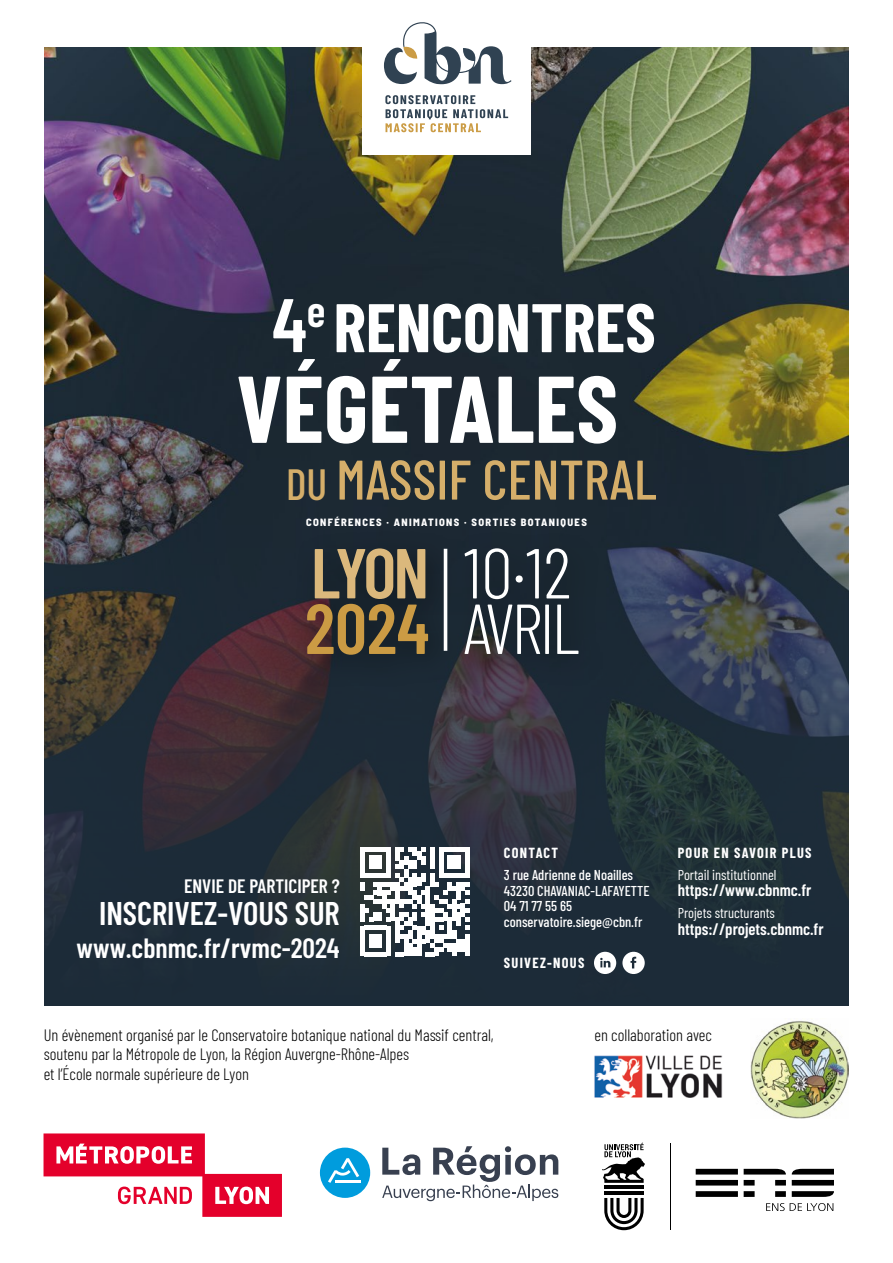
<style>
.page{position:relative;width:893px;height:1263px;background:#fff}
.page>*{position:absolute;margin:0;border:0;box-sizing:border-box;transform-origin:0 0}
.t1{font:700 94.65px "Barlow Condensed";color:#fff}
.t2{font:300 70.5px/55.5px "Barlow Condensed";letter-spacing:-.04em;color:#fff}
.t3{font:600 70.5px "Barlow Condensed";color:#dbb87c}
.t4{font:600 70.5px "Barlow Condensed";color:#cb9b44}
.t5{font:700 68.55px "Barlow Condensed";color:#fff}
.t6{font:500 55.65px "Barlow Condensed";color:#d5ae6a}
.t7{font:600 32.7px "Barlow Condensed";color:#fff}
.t8{font:600 27.9px "Barlow Condensed";color:#fff}
.t9{font:600 19.35px "Barlow Condensed";color:#fff}
.t10{font:600 16.65px "Barlow Condensed";color:#fff}
.t11{font:300 16.5px/19.8px "Barlow Condensed";color:#000}
.t12{font:500 14.25px/15.5px "Barlow Condensed";color:#fff}
.t13{font:14.25px "Barlow Condensed";color:#fff}
.t14{font:700 14.25px "Barlow Condensed";letter-spacing:.09em;color:#fff}
.t15{font:800 semi-condensed 10.5px "Barlow";letter-spacing:.13em;color:#fff}
.s1{font-weight:600;font-size:75.75px}
.s2{font-size:43.65px}
</style>
<div class="page">
<img style="left:44px;top:47px;width:805px;height:959px">
<div style="left:288px;top:528px;width:322px;height:161px;background:#000;opacity:.4"></div>
<hr style="left:444px;top:549px;width:3px;height:102px;background:#fff">
<svg style="left:360px;top:847px;width:109px;height:109px"></svg>
<svg style="left:44px;top:1133px;width:238px;height:84px"></svg>
<svg style="left:604px;top:1198px;width:40px;height:32px"></svg>
<hr style="left:604px;top:1192px;width:40px;height:3px;background:#000">
<hr style="left:604px;top:1186px;width:40px;height:3px;background:#000">
<svg style="left:602px;top:1143px;width:43px;height:40px"></svg>
<hr style="left:670px;top:1143px;width:1px;height:87px;background:#000">
<svg style="left:696px;top:1169px;width:42px;height:28px"></svg>
<svg style="left:744px;top:1169px;width:42px;height:28px"></svg>
<svg style="left:792px;top:1169px;width:42px;height:28px"></svg>
<svg style="left:766px;top:1203px;width:67px;height:8px"></svg>
<svg style="left:382px;top:1146px;width:176px;height:55px"></svg>
<div style="left:320px;top:1147px;width:50px;height:51px;background:#009cdd;border-radius:50%"></div>
<hr style="left:335px;top:1180px;width:26px;height:3px;background:#fff">
<svg style="left:328px;top:1158px;width:31px;height:25px"></svg>
<img style="left:594px;top:1055px;width:129px;height:43px">
<img style="left:751px;top:1021px;width:98px;height:98px">
<div style="left:362px;top:8px;width:169px;height:147px;background:#fff"></div>
<svg style="left:385px;top:95px;width:123px;height:37px"></svg>
<svg style="left:384px;top:22px;width:128px;height:62px"></svg>
<svg style="left:594px;top:952px;width:22px;height:22px"></svg>
<svg style="left:622px;top:952px;width:23px;height:22px"></svg>
<h3 class="t5" style="left:272px;top:279px;width:385px"><span class="s1">4</span><sup>e</sup> RENCONTRES</h3>
<h1 class="t1" style="left:236px;top:342px;width:383px">VÉGÉTALES</h1>
<h3 class="t6" style="left:286px;top:440px;width:372px"><span class="s2">DU</span> MASSIF CENTRAL</h3>
<p class="t15" style="left:306px;top:514px;width:282px">CONFÉRENCES · ANIMATIONS · SORTIES BOTANIQUES</p>
<h2 class="t3" style="left:311px;top:523px;width:120px">LYON</h2>
<h2 class="t4" style="left:305px;top:578px;width:126px">2024</h2>
<h2 class="t2" style="left:464px;top:540px;width:117px">10·12<br>AVRIL</h2>
<p class="t9" style="left:184px;top:872px;width:157px">ENVIE DE PARTICIPER ?</p>
<h3 class="t7" style="left:99px;top:890px;width:242px">INSCRIVEZ-VOUS SUR</h3>
<h3 class="t8" style="left:76px;top:928px;width:265px">www.cbnmc.fr/rvmc-2024</h3>
<p class="t14" style="left:504px;top:843px;width:56px">CONTACT</p>
<p class="t12" style="left:504px;top:866px;width:147px">3 rue Adrienne de Noailles<br>43230 CHAVANIAC-LAFAYETTE<br>04 71 77 55 65 conservatoire.siege@cbn.fr</p>
<p class="t14" style="left:504px;top:952px;width:82px">SUIVEZ-NOUS</p>
<p class="t14" style="left:678px;top:843px;width:135px">POUR EN SAVOIR PLUS</p>
<p class="t13" style="left:678px;top:865px;width:100px">Portail institutionnel</p>
<p class="t10" style="left:678px;top:878px;width:135px">https://www.cbnmc.fr</p>
<p class="t13" style="left:678px;top:902px;width:99px">Projets structurants</p>
<p class="t10" style="left:678px;top:917px;width:147px">https://projets.cbnmc.fr</p>
<p class="t11" style="left:44px;top:1023px;width:451px">Un évènement organisé par le Conservatoire botanique national du Massif central, soutenu par la Métropole de Lyon, la Région Auvergne-Rhône-Alpes<br>et l’École normale supérieure de Lyon</p>
<p class="t11" style="left:594px;top:1023px;width:119px">en collaboration avec</p>
</div>
